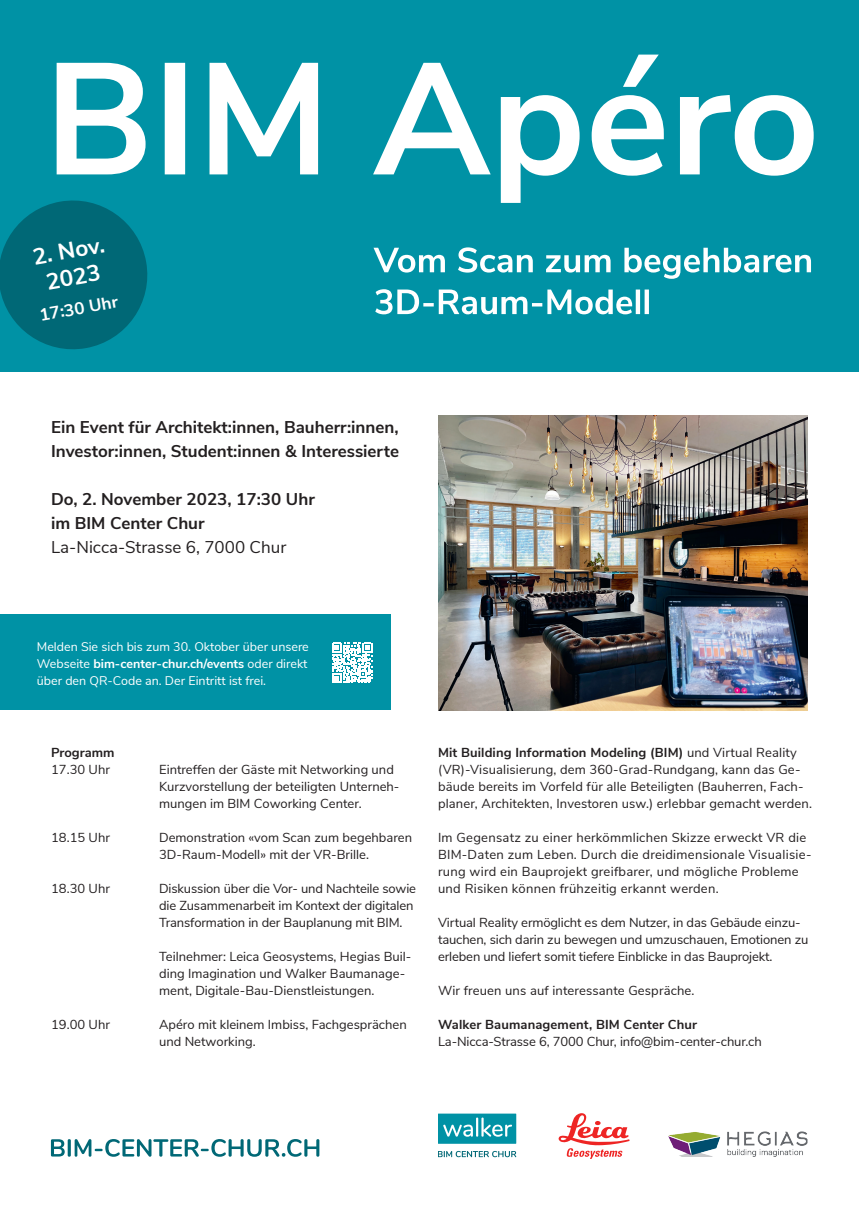
<style>
.page{position:relative;width:859px;height:1208px;background:#fff}
.page>*{position:absolute;margin:0;border:0;box-sizing:border-box;transform-origin:0 0}
.t1{font:700 22.8px/26.7px "Nunito Sans";color:#fff;text-align:center}
.t2{font:700 17.1px "Nunito Sans";color:#fff}
.t3{font:700 17px/24px "Nunito Sans";color:#231f20}
.t4{font:17px "Nunito Sans";color:#231f20}
.t5{font:13px/17px "Nunito Sans";color:#231f20}
.t6{font:13px/17px "Nunito Sans";letter-spacing:.02em;color:#231f20}
.t7{font:700 13px "Nunito Sans";letter-spacing:.01em;color:#231f20}
.t8{font:12.5px/17px "Nunito Sans";color:#fff;text-align:justify}
.s1{font-weight:700}
</style>
<div class="page">
<div style="left:0;top:0;width:859px;height:371px;background:#0092a5"></div>
<svg style="left:0;top:202px;width:148px;height:148px"></svg>
<svg style="left:375px;top:289px;width:274px;height:25px"></svg>
<svg style="left:373px;top:247px;width:438px;height:32px"></svg>
<svg style="left:57px;top:55px;width:757px;height:148px"></svg>
<svg style="left:51px;top:1139px;width:268px;height:17px"></svg>
<div style="left:438px;top:1113px;width:78px;height:30px;background:#0092a5"></div>
<svg style="left:443px;top:1117px;width:69px;height:19px"></svg>
<svg style="left:438px;top:1151px;width:78px;height:6px"></svg>
<img style="left:669px;top:1131px;width:139px;height:25px">
<svg style="left:559px;top:1113px;width:71px;height:46px"></svg>
<div style="left:0;top:614px;width:390px;height:96px;background:#0092a5"></div>
<svg style="left:332px;top:642px;width:40px;height:41px"></svg>
<img style="left:438px;top:416px;width:370px;height:294px">
<h1 class="t1" style="left:30px;top:242px;width:74px;rotate:-10deg">2. Nov.<br>2023</h1>
<h2 class="t2" style="left:38px;top:303px;width:81px;rotate:-10deg">17:30 Uhr</h2>
<h3 class="t3" style="left:51px;top:414px;width:350px">Ein Event für Architekt:innen, Bauherr:innen,<br>Investor:innen, Student:innen &amp; Interessierte</h3>
<h3 class="t3" style="left:51px;top:486px;width:265px">Do, 2. November 2023, 17:30 Uhr im BIM Center Chur</h3>
<h3 class="t4" style="left:51px;top:535px;width:237px">La-Nicca-Strasse 6, 7000 Chur</h3>
<p class="t8" style="left:37px;top:637px;width:274px">Melden Sie sich bis zum 30. Oktober über unsere Webseite <span class="s1">bim-center-chur.ch/events</span> oder direkt über den QR-Code an. Der Eintritt ist frei.</p>
<p class="t7" style="left:51px;top:743px;width:65px">Programm</p>
<p class="t5" style="left:51px;top:760px;width:60px">17.30 Uhr</p>
<p class="t5" style="left:159px;top:760px;width:242px">Eintreffen der Gäste mit Networking und<br>Kurzvorstellung der beteiligten Unterneh&shy;mungen im BIM Coworking Center.</p>
<p class="t5" style="left:51px;top:828px;width:60px">18.15 Uhr</p>
<p class="t5" style="left:159px;top:828px;width:254px">Demonstration «vom Scan zum begehbaren<br>3D-Raum-Modell» mit der VR-Brille.</p>
<p class="t5" style="left:51px;top:879px;width:60px">18.30 Uhr</p>
<p class="t5" style="left:159px;top:879px;width:259px">Diskussion über die Vor- und Nachteile sowie die Zusammenarbeit im Kontext der digitalen<br>Transformation in der Bauplanung mit BIM.</p>
<p class="t5" style="left:159px;top:947px;width:254px">Teilnehmer: Leica Geosystems, Hegias Buil&shy;ding Imagination und Walker Baumanage&shy;ment, Digitale-Bau-Dienstleistungen.</p>
<p class="t5" style="left:51px;top:1015px;width:60px">19.00 Uhr</p>
<p class="t5" style="left:159px;top:1015px;width:249px">Apéro mit kleinem Imbiss, Fachgesprächen und Networking.</p>
<p class="t5" style="left:438px;top:743px;width:375px"><span class="s1">Mit Building Information Modeling (BIM)</span> und Virtual Reality (VR)-Visualisierung, dem 360-Grad-Rundgang, kann das Ge&shy;bäude bereits im Vorfeld für alle Beteiligten (Bauherren, Fach&shy;planer, Architekten, Investoren usw.) erlebbar gemacht werden.</p>
<p class="t6" style="left:438px;top:828px;width:375px">Im Gegensatz zu einer herkömmlichen Skizze erweckt VR die BIM-Daten zum Leben. Durch die dreidimensionale Visualisie&shy;rung wird ein Bauprojekt greifbarer, und mögliche Probleme und Risiken können frühzeitig erkannt werden.</p>
<p class="t5" style="left:438px;top:913px;width:372px">Virtual Reality ermöglicht es dem Nutzer, in das Gebäude einzu&shy;tauchen, sich darin zu bewegen und umzuschauen, Emotionen zu erleben und liefert somit tiefere Einblicke in das Bauprojekt.</p>
<p class="t5" style="left:438px;top:981px;width:258px">Wir freuen uns auf interessante Gespräche.</p>
<p class="t7" style="left:438px;top:1015px;width:261px">Walker Baumanagement, BIM Center Chur</p>
<p class="t5" style="left:438px;top:1032px;width:325px">La-Nicca-Strasse 6, 7000 Chur, info@bim-center-chur.ch</p>
</div>
